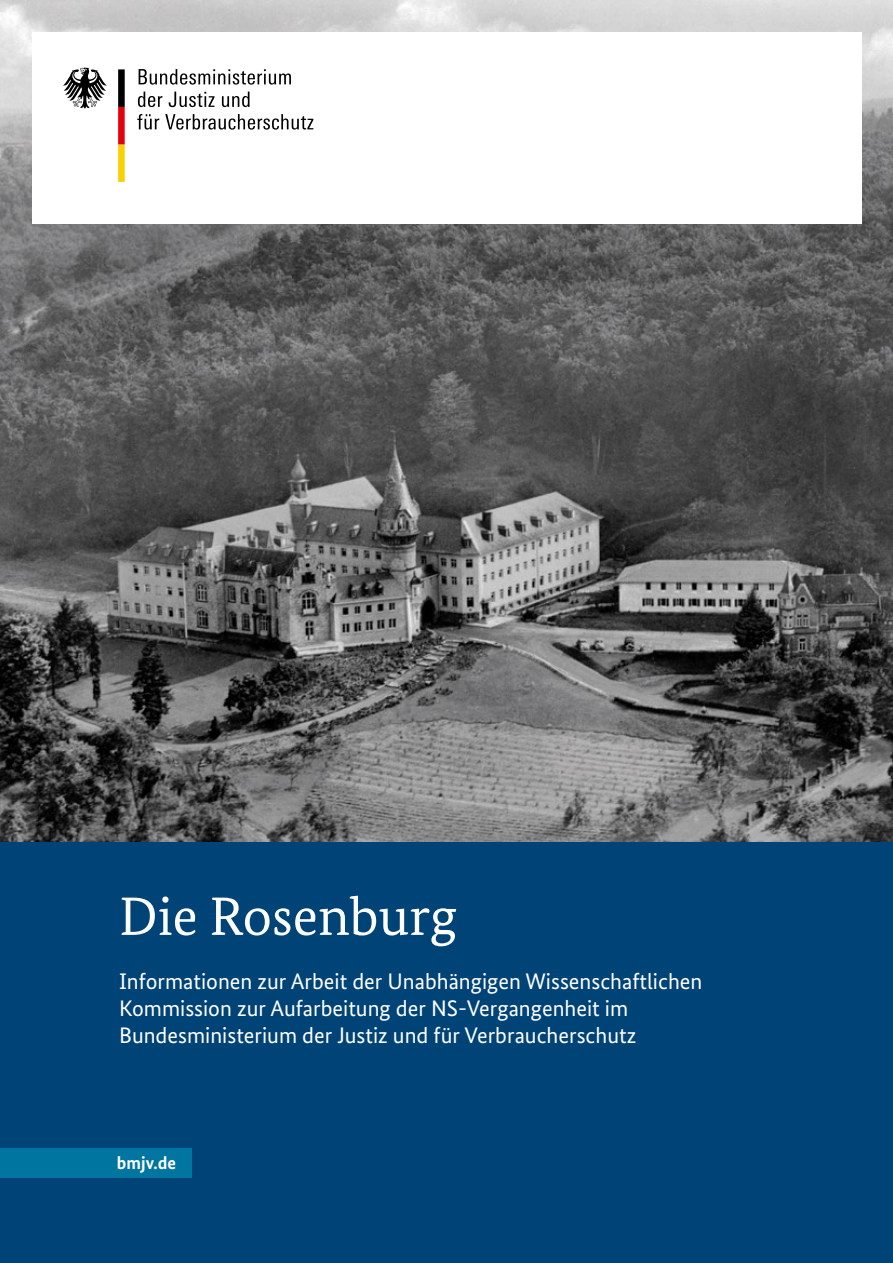
<style>
.page{position:relative;width:893px;height:1263px;background:#004377}
.page>*{position:absolute;margin:0;border:0;box-sizing:border-box;transform-origin:0 0}
.t1{font:54px "Bundes Serif";color:#fff}
.t2{font:22.5px/27px "Bundes Sans";color:#fff}
.t3{font:700 18px "Bundes Sans";color:#fff}
</style>
<div class="page">
<img style="left:0;top:0;width:893px;height:842px">
<div style="left:32px;top:32px;width:829px;height:191px;background:#fff"></div>
<svg style="left:63px;top:68px;width:44px;height:40px"></svg>
<svg style="left:118px;top:69px;width:7px;height:113px"></svg>
<svg style="left:139px;top:69px;width:152px;height:16px"></svg>
<svg style="left:138px;top:92px;width:24px;height:15px"></svg>
<svg style="left:169px;top:92px;width:45px;height:15px"></svg>
<svg style="left:222px;top:92px;width:28px;height:15px"></svg>
<svg style="left:137px;top:114px;width:22px;height:16px"></svg>
<svg style="left:165px;top:114px;width:148px;height:16px"></svg>
<div style="left:0;top:1148px;width:191px;height:30px;background:#0075a0"></div>
<h1 class="t1" style="left:119px;top:883px;width:339px">Die Rosenburg</h1>
<p class="t2" style="left:119px;top:967px;width:585px">Informationen zur Arbeit der Unabhängigen Wissenschaftlichen<br>Kommission zur Aufarbeitung der NS-Vergangenheit im<br>Bundesministerium der Justiz und für Verbraucherschutz</p>
<p class="t3" style="left:117px;top:1151px;width:61px">bmjv.de</p>
</div>
